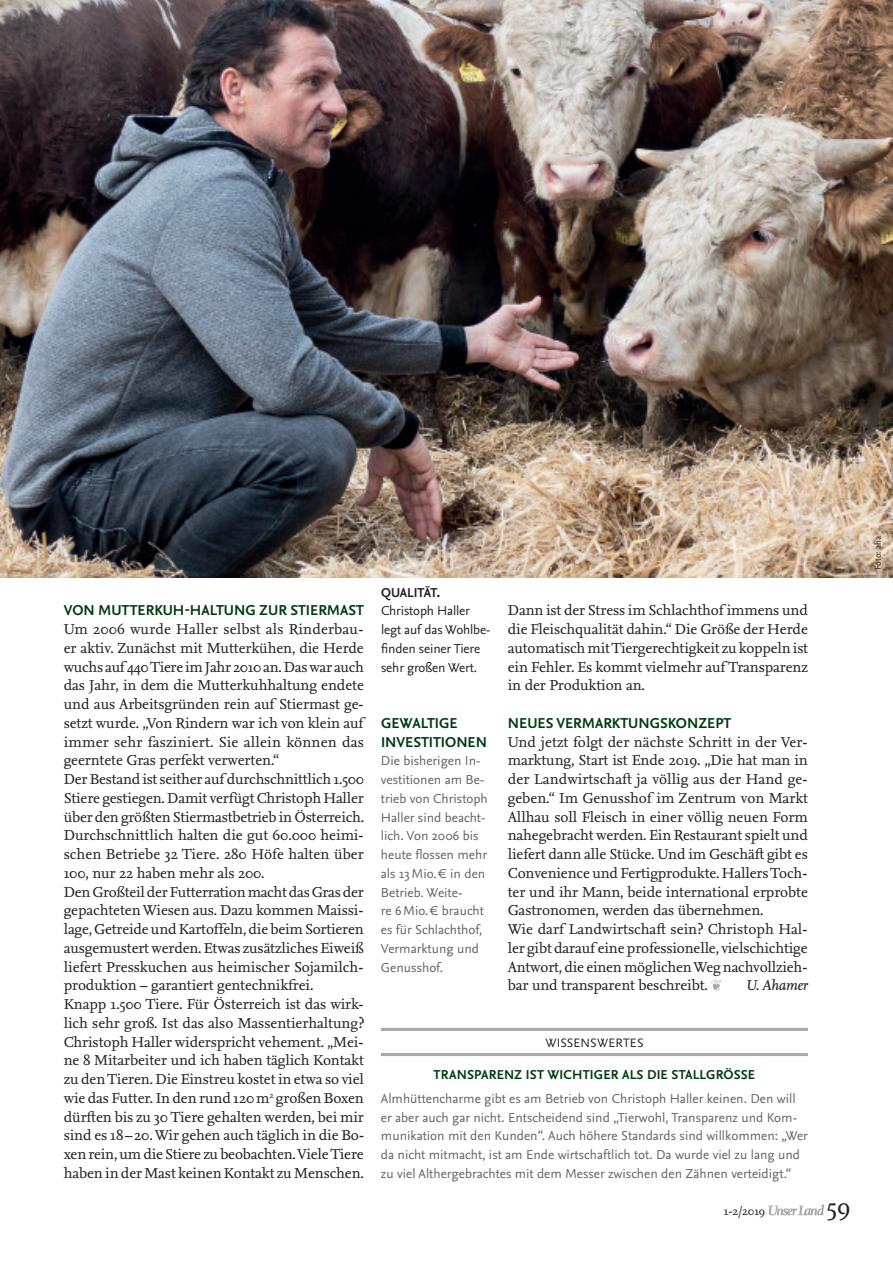
<style>
.page{position:relative;width:893px;height:1263px;background:#fff}
.page>*{position:absolute;margin:0;border:0;box-sizing:border-box;transform-origin:0 0}
.t1{font:25.5px "Nexus Serif OT";color:#231f20}
.Fliesstext{font:15px/18.8px "Nexus Serif OT";letter-spacing:-.01em;color:#231f20;text-align:justify}
.Headline_2{font:700 15px/18.8px "Nexus Sans OT";color:#003b0d}
.Fliesstext-2{font:italic 15px "Nexus Serif OT";letter-spacing:-.01em;color:#231f20}
.Zusatz_Text{font:13.5px/18.8px "Nexus Sans OT";color:#636366}
.Bildunterschrift{font:13.5px/18.8px "Nexus Sans OT";letter-spacing:-.01em;color:#231f20}
.Zusatz_Headline_grün{font:700 13.5px "Nexus Sans OT";letter-spacing:.01em;color:#003b0d}
.Zusatz_Kategorie{font:12.75px "Nexus Sans OT";letter-spacing:.01em;color:#231f20}
.t2{font:12px "Nexus Serif OT";color:#231f20}
.Fotocredit{font:9px "Nexus Sans OT";color:#231f20}
.s1{font-weight:700}
</style>
<div class="page">
<svg style="left:711px;top:980px;width:10px;height:10px"></svg>
<hr style="left:381px;top:1028px;width:427px;height:3px;background:#a8a9ad">
<hr style="left:381px;top:1053px;width:427px;height:3px;background:#a8a9ad">
<img style="left:0;top:0;width:893px;height:578px">
<svg style="left:768px;top:1204px;width:56px;height:11px"></svg>
<p class="Headline_2" style="left:64px;top:602px;width:301px">VON MUTTERKUH-HALTUNG ZUR STIERMAST</p>
<p class="Fliesstext" style="left:64px;top:620px;width:302px">Um 2006 wurde Haller selbst als Rinderbau&shy;er aktiv. Zunächst mit Mutterkühen, die Herde wuchs auf 440 Tiere im Jahr 2010 an. Das war auch das Jahr, in dem die Mutterkuhhaltung endete und aus Arbeitsgründen rein auf Stiermast ge&shy;setzt wurde. „Von Rindern war ich von klein auf immer sehr fasziniert. Sie allein können das geerntete Gras perfekt verwerten.“</p>
<p class="Fliesstext" style="left:64px;top:770px;width:302px">Der Bestand ist seither auf durchschnittlich 1.500<br>Stiere gestiegen. Damit verfügt Christoph Haller über den größten Stiermastbetrieb in Österreich.<br>Durchschnittlich halten die gut 60.000 heimi&shy;schen Betriebe 32 Tiere. 280 Höfe halten über 100, nur 22 haben mehr als 200.</p>
<p class="Fliesstext" style="left:64px;top:883px;width:302px">Den Großteil der Futterration macht das Gras der gepachteten Wiesen aus. Dazu kommen Maissi&shy;lage, Getreide und Kartoffeln, die beim Sortieren ausgemustert werden. Etwas zusätzliches Eiweiß liefert Presskuchen aus heimischer Sojamilch&shy;produktion – garantiert gentechnikfrei.</p>
<p class="Fliesstext" style="left:64px;top:995px;width:302px">Knapp 1.500 Tiere. Für Österreich ist das wirk&shy;lich sehr groß. Ist das also Massentierhaltung?<br>Christoph Haller widerspricht vehement. „Mei&shy;ne 8 Mitarbeiter und ich haben täglich Kontakt zu den Tieren. Die Einstreu kostet in etwa so viel wie das Futter. In den rund 120m<sup>2</sup> großen Boxen dürften bis zu 30 Tiere gehalten werden, bei mir sind es 18–20. Wir gehen auch täglich in die Bo&shy;xen rein, um die Stiere zu beobachten. Viele Tiere haben in der Mast keinen Kontakt zu Menschen.</p>
<p class="Bildunterschrift" style="left:381px;top:583px;width:111px"><span class="s1">QUALITÄT.<br></span>Christoph Haller legt auf das Wohlbe&shy;finden seiner Tiere sehr großen Wert.</p>
<p class="Headline_2" style="left:381px;top:714px;width:108px">GEWALTIGE<br>INVESTITIONEN</p>
<p class="Zusatz_Text" style="left:381px;top:752px;width:108px">Die bisherigen In&shy;vestitionen am Be&shy;trieb von Christoph<br>Haller sind beacht&shy;lich. Von 2006 bis heute flossen mehr als 13Mio.€ in den<br>Betrieb. Weite-<br>re 6Mio.€ braucht es für Schlachthof,<br>Vermarktung und<br>Genusshof.</p>
<p class="Fliesstext" style="left:508px;top:601px;width:302px">Dann ist der Stress im Schlachthof immens und die Fleischqualität dahin.“ Die Größe der Herde automatisch mit Tiergerechtigkeit zu koppeln ist ein Fehler. Es kommt vielmehr auf Transparenz in der Produktion an.</p>
<p class="Headline_2" style="left:508px;top:714px;width:225px">NEUES VERMARKTUNGSKONZEPT</p>
<p class="Fliesstext" style="left:508px;top:733px;width:302px">Und jetzt folgt der nächste Schritt in der Ver&shy;marktung, Start ist Ende 2019. „Die hat man in der Landwirtschaft ja völlig aus der Hand ge&shy;geben.“ Im Genusshof im Zentrum von Markt Allhau soll Fleisch in einer völlig neuen Form nahegebracht werden. Ein Restaurant spielt und liefert dann alle Stücke. Und im Geschäft gibt es Convenience und Fertigprodukte. Hallers Toch&shy;ter und ihr Mann, beide international erprobte Gastronomen, werden das übernehmen.</p>
<p class="Fliesstext" style="left:508px;top:920px;width:302px">Wie darf Landwirtschaft sein? Christoph Hal&shy;ler gibt darauf eine professionelle, vielschichtige Antwort, die einen möglichen Weg nachvollzieh&shy;bar und transparent beschreibt.</p>
<p class="Fliesstext-2" style="left:746px;top:975px;width:63px">U. Ahamer</p>
<p class="Zusatz_Kategorie" style="left:545px;top:1035px;width:100px">WISSENSWERTES</p>
<p class="Zusatz_Headline_grün" style="left:434px;top:1067px;width:323px">TRANSPARENZ IST WICHTIGER ALS DIE STALLGRÖSSE</p>
<p class="Zusatz_Text" style="left:381px;top:1089px;width:428px">Almhüttencharme gibt es am Betrieb von Christoph Haller keinen. Den will er aber auch gar nicht. Entscheidend sind „Tierwohl, Transparenz und Kom&shy;munikation mit den Kunden“. Auch höhere Standards sind willkommen: „Wer da nicht mitmacht, ist am Ende wirtschaftlich tot. Da wurde viel zu lang und zu viel Althergebrachtes mit dem Messer zwischen den Zähnen verteidigt.“</p>
<p class="t2" style="left:724px;top:1204px;width:43px">1-2/2019</p>
<p class="t1" style="left:827px;top:1192px;width:25px">59</p>
<p class="Fotocredit" style="left:873px;top:570px;width:35px;rotate:-90deg">Foto: aha</p>
</div>
